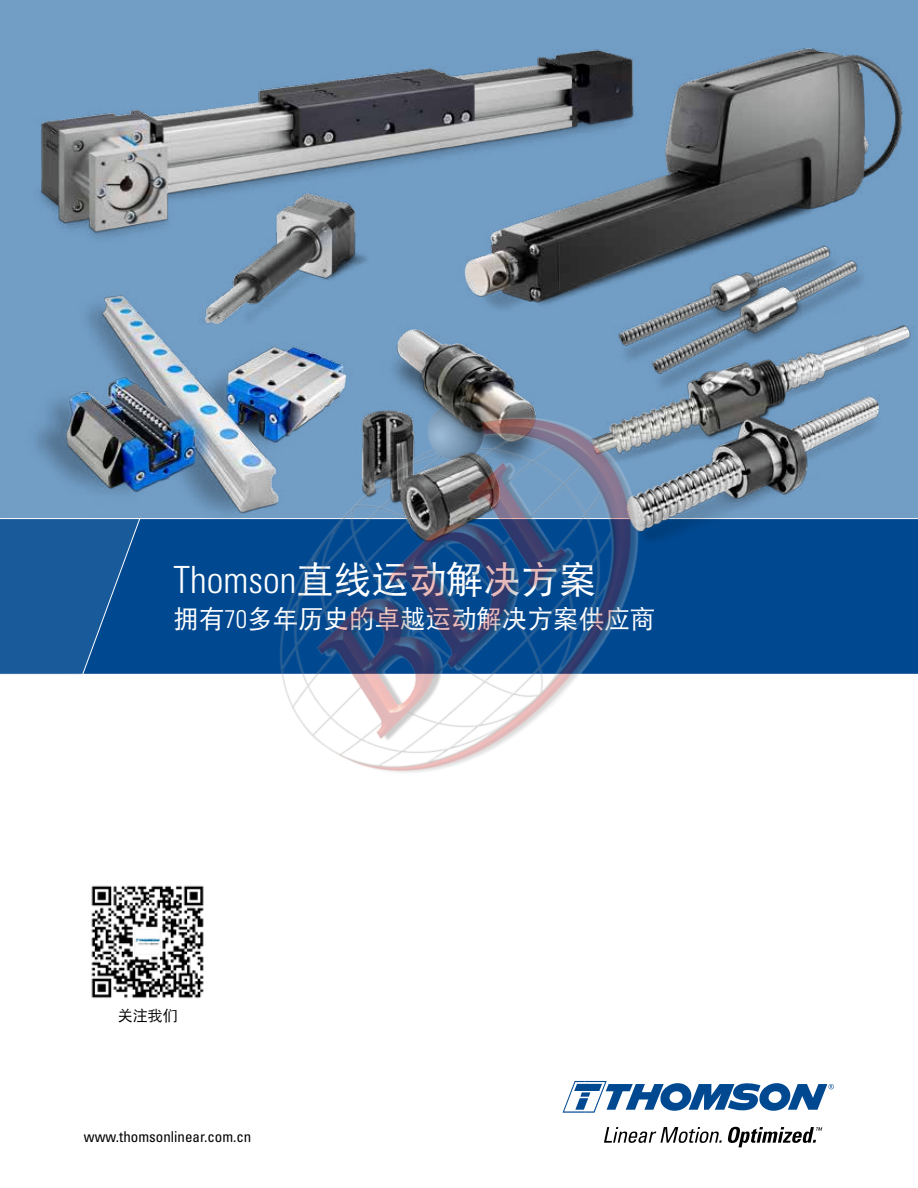
<style>
.page{position:relative;width:918px;height:1188px;background:#fff}
.page>*{position:absolute;margin:0;border:0;box-sizing:border-box;transform-origin:0 0}
.t1{font:37.5px "DF Hei W5";color:#fff}
.t2{font:25.5px "DF Hei W5";color:#fff}
.t3{font:condensed 15px "Univers LT Std";color:#000}
.t4{font:15px "DF Hei W5";color:#000}
.s1{font-family:"Univers LT Std";font-weight:300;font-stretch:condensed}
</style>
<div class="page">
<div style="left:0;top:0;width:918px;height:546px;background:#729ec6"></div>
<div style="left:141px;top:554px;width:777px;height:120px;background:#004991"></div>
<svg style="left:563px;top:1081px;width:271px;height:32px"></svg>
<svg style="left:604px;top:1127px;width:218px;height:20px"></svg>
<svg style="left:0;top:518px;width:141px;height:157px;background:#17589a"></svg>
<img style="left:26px;top:48px;width:892px;height:506px">
<img style="left:91px;top:885px;width:113px;height:114px">
<img style="left:181px;top:316px;width:556px;height:457px">
<h1 class="t1" style="left:174px;top:561px;width:424px"><span class="s1">Thomson</span>直线运动解决方案</h1>
<h2 class="t2" style="left:174px;top:606px;width:483px">拥有<span class="s1">70</span>多年历史的卓越运动解决方案供应商</h2>
<p class="t4" style="left:118px;top:1008px;width:61px">关注我们</p>
<p class="t3" style="left:84px;top:1128px;width:169px">www.thomsonlinear.com.cn</p>
</div>
